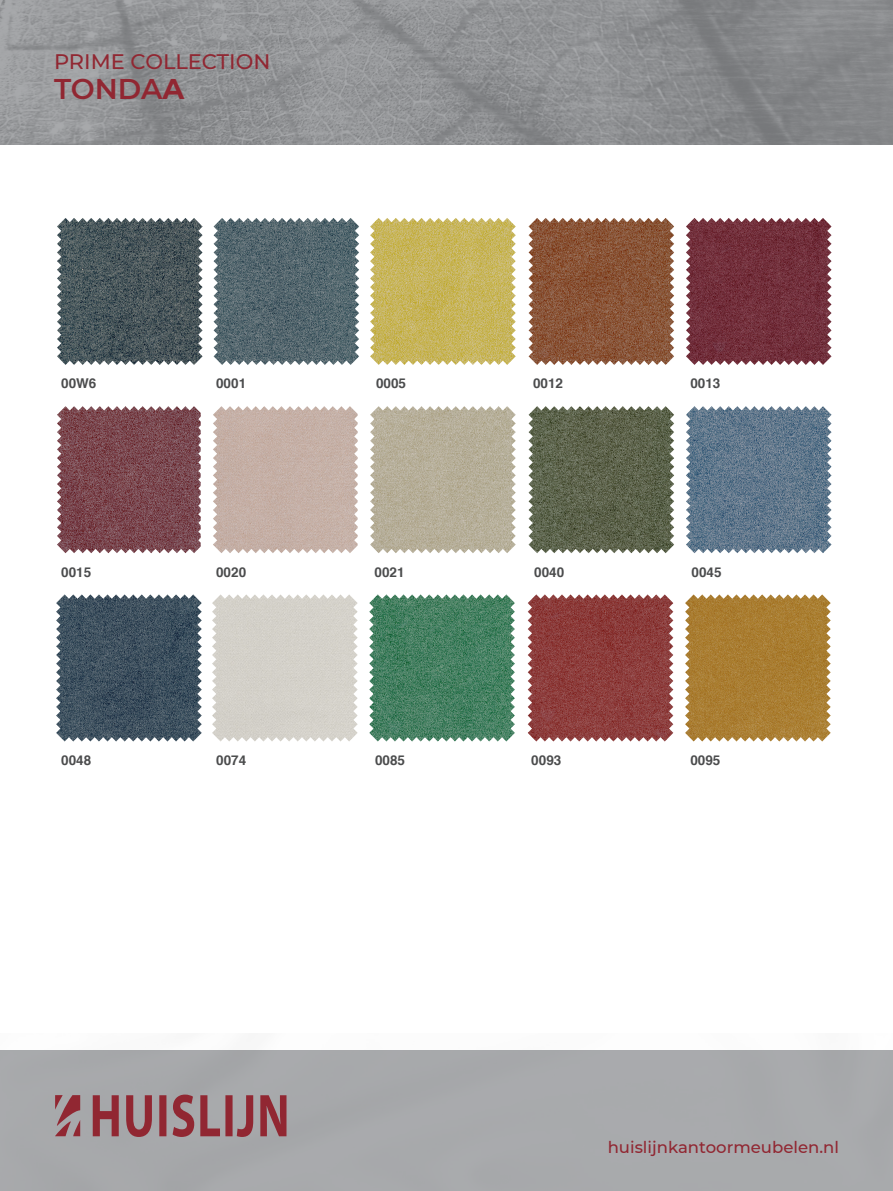
<style>
.page{position:relative;width:893px;height:1191px;background:#fff}
.page>*{position:absolute;margin:0;border:0;box-sizing:border-box;transform-origin:0 0}
.t1{font:600 28.5px "Montserrat";letter-spacing:-.005em;color:#912732}
.t2{font:500 21px "Montserrat";color:#912732}
.t3{font:500 16.5px "Montserrat";color:#912732}
.t4{font:700 13.5px "Helvetica";color:#4b4c4d}
.s1{font-weight:700}
</style>
<div class="page">
<img style="left:57px;top:218px;width:146px;height:147px">
<img style="left:57px;top:406px;width:144px;height:147px">
<img style="left:56px;top:594px;width:146px;height:147px">
<img style="left:213px;top:406px;width:145px;height:147px">
<img style="left:212px;top:594px;width:146px;height:147px">
<img style="left:370px;top:218px;width:146px;height:147px">
<img style="left:214px;top:218px;width:145px;height:147px">
<img style="left:370px;top:406px;width:146px;height:147px">
<img style="left:369px;top:594px;width:146px;height:147px">
<img style="left:529px;top:218px;width:145px;height:147px">
<img style="left:529px;top:406px;width:145px;height:147px">
<img style="left:528px;top:594px;width:145px;height:147px">
<img style="left:686px;top:218px;width:145px;height:147px">
<img style="left:686px;top:406px;width:145px;height:147px">
<img style="left:685px;top:594px;width:146px;height:147px">
<svg style="left:0;top:0;width:893px;height:144px;background:#8e9092"></svg>
<div style="left:0;top:1050px;width:893px;height:140px;background:#a8a9ac"></div>
<svg style="left:55px;top:1094px;width:231px;height:43px;background:#9c6f75"></svg>
<p class="t2" style="left:54px;top:47px;width:218px">PRIME COLLECTION</p>
<p class="t1" style="left:54px;top:69px;width:132px">TONDA<span class="s1">A</span></p>
<p class="t4" style="left:61px;top:372px;width:37px">00W6</p>
<p class="t4" style="left:216px;top:372px;width:32px">0001</p>
<p class="t4" style="left:376px;top:372px;width:32px">0005</p>
<p class="t4" style="left:533px;top:372px;width:32px">0012</p>
<p class="t4" style="left:690px;top:372px;width:32px">0013</p>
<p class="t4" style="left:61px;top:561px;width:32px">0015</p>
<p class="t4" style="left:216px;top:561px;width:32px">0020</p>
<p class="t4" style="left:375px;top:561px;width:32px">0021</p>
<p class="t4" style="left:534px;top:561px;width:32px">0040</p>
<p class="t4" style="left:691px;top:561px;width:32px">0045</p>
<p class="t4" style="left:61px;top:749px;width:32px">0048</p>
<p class="t4" style="left:216px;top:749px;width:32px">0074</p>
<p class="t4" style="left:375px;top:749px;width:32px">0085</p>
<p class="t4" style="left:531px;top:749px;width:32px">0093</p>
<p class="t4" style="left:690px;top:749px;width:32px">0095</p>
<p class="t3" style="left:608px;top:1135px;width:233px">huislijnkantoormeubelen.nl</p>
</div>
